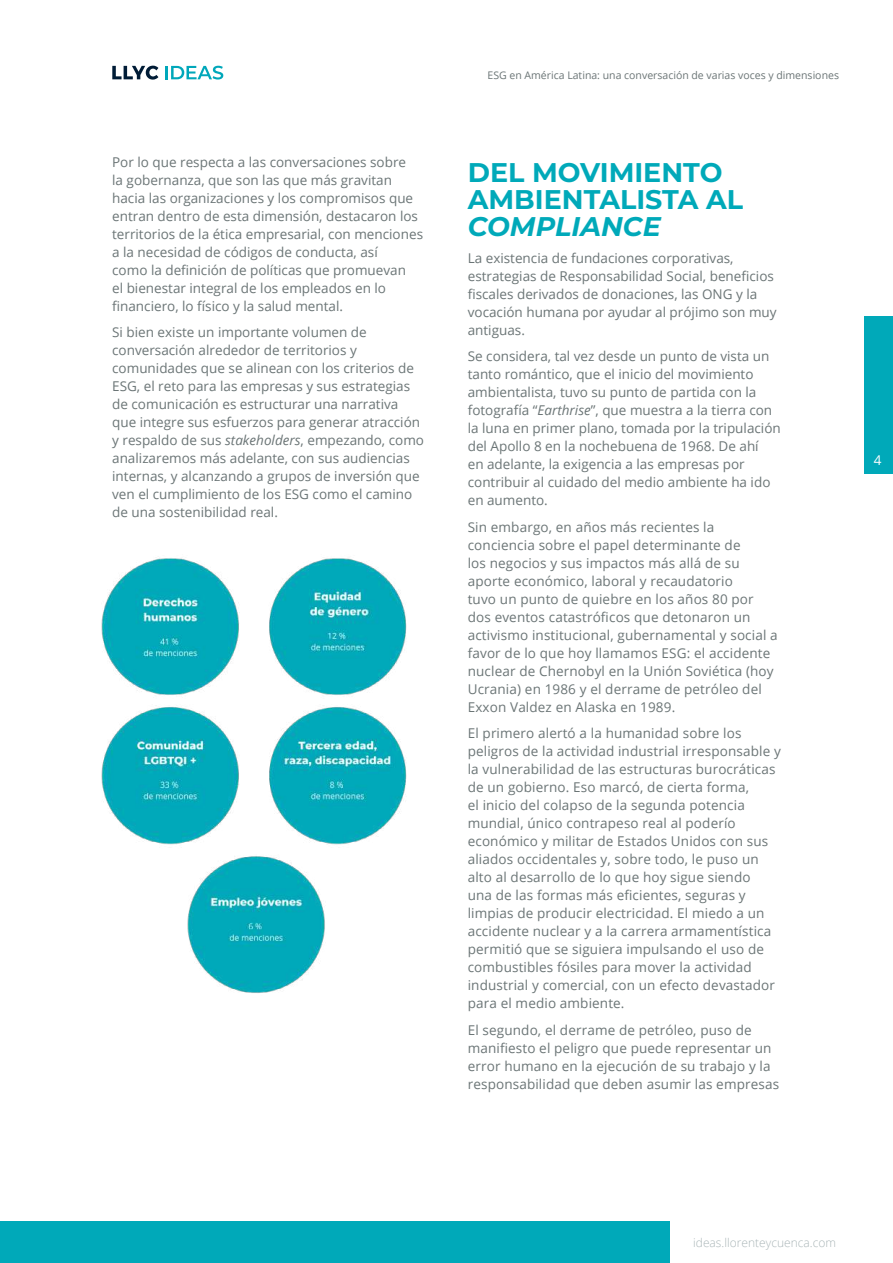
<style>
.page{position:relative;width:893px;height:1263px;background:#fff}
.page>*{position:absolute;margin:0;border:0;box-sizing:border-box;transform-origin:0 0}
.t1{font:700 27px/27px "Montserrat";color:#00a9b9}
.t2{font:italic 700 27px "Montserrat";color:#00a9b9}
.t3{font:13.5px/18px "Open Sans";color:#6b7576}
.t4{font:13.5px "Open Sans";color:#fff}
.t5{font:300 12px "Open Sans";color:#aab6b8}
.t6{font:10.5px "Open Sans";color:#6b7576}
.s1{font-style:italic}
</style>
<div class="page">
<img style="left:101px;top:558px;width:306px;height:435px">
<div style="left:864px;top:316px;width:29px;height:158px;background:#00a9b9"></div>
<div style="left:0;top:1221px;width:669px;height:42px;background:#00a9b9"></div>
<svg style="left:165px;top:66px;width:58px;height:14px"></svg>
<svg style="left:112px;top:66px;width:46px;height:14px"></svg>
<p class="t3" style="left:112px;top:152px;width:312px">Por lo que respecta a las conversaciones sobre<br>la gobernanza, que son las que más gravitan hacia las organizaciones y los compromisos que entran dentro de esta dimensión, destacaron los territorios de la ética empresarial, con menciones a la necesidad de códigos de conducta, así<br>como la definición de políticas que promuevan<br>el bienestar integral de los empleados en lo financiero, lo físico y la salud mental.</p>
<p class="t3" style="left:112px;top:323px;width:313px">Si bien existe un importante volumen de conversación alrededor de territorios y comunidades que se alinean con los criterios de ESG, el reto para las empresas y sus estrategias de comunicación es estructurar una narrativa que integre sus esfuerzos para generar atracción y respaldo de sus <span class="s1">stakeholders</span>, empezando, como analizaremos más adelante, con sus audiencias internas, y alcanzando a grupos de inversión que ven el cumplimiento de los ESG como el camino de una sostenibilidad real.</p>
<p class="t6" style="left:487px;top:68px;width:353px">ESG en América Latina: una conversación de varias voces y dimensiones</p>
<h1 class="t1" style="left:468px;top:158px;width:277px">DEL MOVIMIENTO<br>AMBIENTALISTA AL</h1>
<h1 class="t2" style="left:468px;top:207px;width:195px">COMPLIANCE</h1>
<p class="t3" style="left:468px;top:249px;width:310px">La existencia de fundaciones corporativas, estrategias de Responsabilidad Social, beneficios fiscales derivados de donaciones, las ONG y la vocación humana por ayudar al prójimo son muy antiguas.</p>
<p class="t3" style="left:468px;top:347px;width:315px">Se considera, tal vez desde un punto de vista un tanto romántico, que el inicio del movimiento ambientalista, tuvo su punto de partida con la fotografía “<span class="s1">Earthrise</span>”, que muestra a la tierra con la luna en primer plano, tomada por la tripulación del Apollo 8 en la nochebuena de 1968. De ahí<br>en adelante, la exigencia a las empresas por contribuir al cuidado del medio ambiente ha ido en aumento.</p>
<p class="t3" style="left:468px;top:518px;width:311px">Sin embargo, en años más recientes la conciencia sobre el papel determinante de<br>los negocios y sus impactos más allá de su aporte económico, laboral y recaudatorio<br>tuvo un punto de quiebre en los años 80 por dos eventos catastróficos que detonaron un activismo institucional, gubernamental y social a favor de lo que hoy llamamos ESG: el accidente nuclear de Chernobyl en la Unión Soviética (hoy Ucrania) en 1986 y el derrame de petróleo del Exxon Valdez en Alaska en 1989.</p>
<p class="t3" style="left:468px;top:724px;width:315px">El primero alertó a la humanidad sobre los peligros de la actividad industrial irresponsable y la vulnerabilidad de las estructuras burocráticas de un gobierno. Eso marcó, de cierta forma,<br>el inicio del colapso de la segunda potencia mundial, único contrapeso real al poderío económico y militar de Estados Unidos con sus aliados occidentales y, sobre todo, le puso un alto al desarrollo de lo que hoy sigue siendo<br>una de las formas más eficientes, seguras y limpias de producir electricidad. El miedo a un accidente nuclear y a la carrera armamentística permitió que se siguiera impulsando el uso de combustibles fósiles para mover la actividad industrial y comercial, con un efecto devastador para el medio ambiente.</p>
<p class="t3" style="left:468px;top:1020px;width:313px">El segundo, el derrame de petróleo, puso de manifiesto el peligro que puede representar un error humano en la ejecución de su trabajo y la responsabilidad que deben asumir las empresas</p>
<p class="t4" style="left:874px;top:451px;width:9px">4</p>
<p class="t5" style="left:693px;top:1234px;width:144px">ideas.llorenteycuenca.com</p>
</div>
